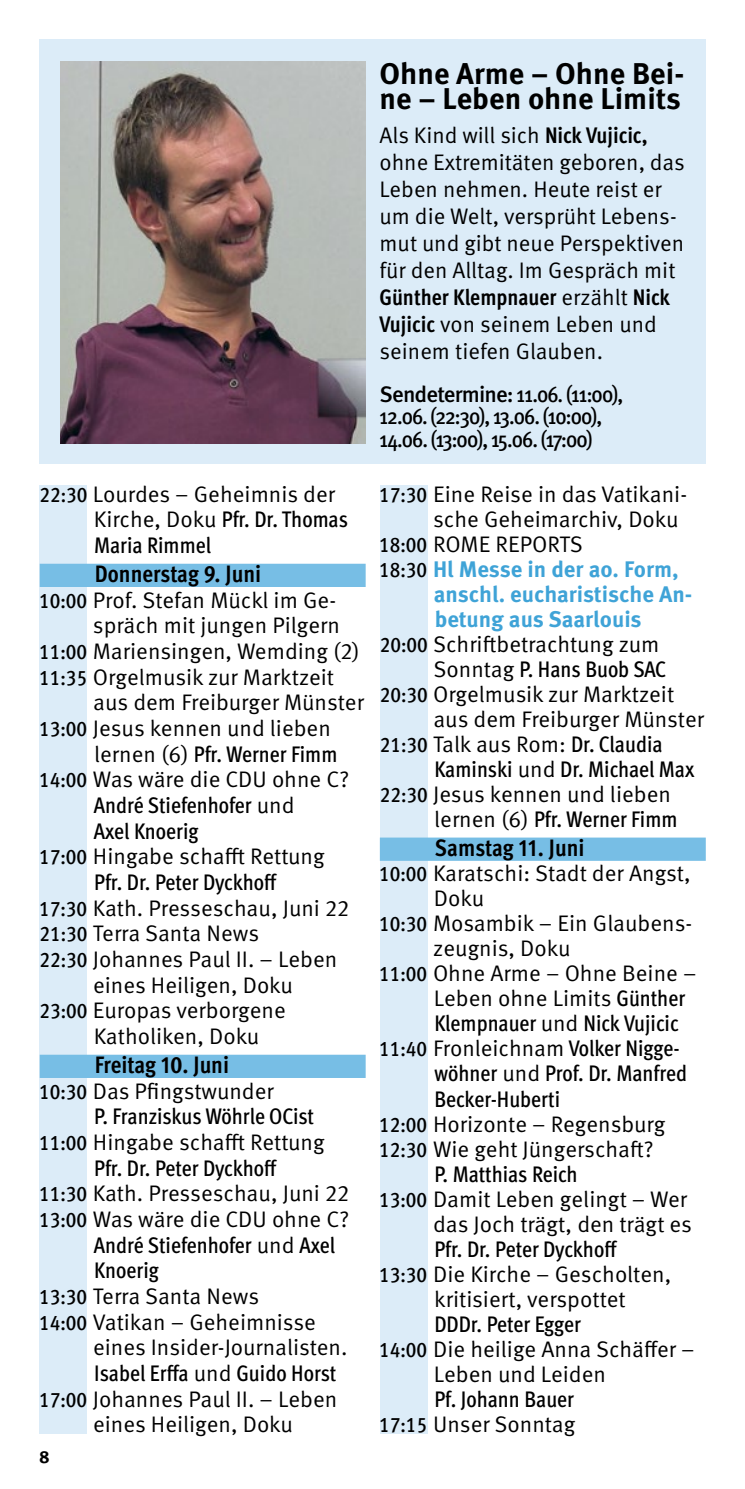
<style>
.page{position:relative;width:745px;height:1489px;background:#fff}
.page>*{position:absolute;margin:0;border:0;box-sizing:border-box;transform-origin:0 0}
.t1{font:700 30px/25px "Meta Pro";color:#000}
.t2{font:700 condensed 23.75px "Meta Pro";color:#000}
.t3{font:22.5px/27px "Meta Pro Norm";color:#000}
.t4{font:500 condensed 22.5px/25.8px "Meta Pro";color:#000}
.t5{font:500 condensed 22.5px/22.5px "Meta Pro";letter-spacing:-.04em;color:#000}
.t6{font:700 22.5px/25px "Meta Pro";color:#3fa3d7}
.t7{font:700 condensed 22.5px "Meta Pro";color:#000}
.t8{font:700 17.5px "Meta Pro";color:#000}
.s1{font-family:"Meta Pro";font-weight:500;font-stretch:condensed;font-size:21.25px}
.s2{font-family:"Meta Pro Norm";font-weight:400;font-stretch:normal}
.s3{font-family:"Meta Pro";font-weight:700;font-stretch:condensed}
.s4{font-stretch:normal}
.s5{font-weight:500;font-stretch:condensed;font-size:21.25px;color:#000}
.s6{font-family:"Meta Pro";font-weight:500;font-stretch:condensed}
</style>
<div class="page">
<div style="left:39px;top:485px;width:48px;height:948px;background:#dcecf8"></div>
<div style="left:379px;top:485px;width:48px;height:948px;background:#dcecf8"></div>
<div style="left:40px;top:563px;width:325px;height:24px;background:#77bee5"></div>
<div style="left:40px;top:1054px;width:325px;height:23px;background:#77bee5"></div>
<div style="left:379px;top:837px;width:326px;height:23px;background:#77bee5"></div>
<div style="left:39px;top:40px;width:666px;height:423px;background:#dcecf8"></div>
<img style="left:60px;top:61px;width:305px;height:383px">
<p class="t3" style="left:40px;top:479px;width:297px"><span class="s1">22:30</span> Lourdes – Geheimnis der</p>
<p class="t4" style="left:94px;top:505px;width:255px"><span class="s2">Kirche, Doku</span> Pfr. Dr. Thomas<br>Maria Rimmel</p>
<p class="t2" style="left:95px;top:555px;width:168px">Donnerstag 9. Juni</p>
<p class="t3" style="left:39px;top:585px;width:298px"><span class="s1">10:00</span> Prof. Stefan Mückl im Ge-</p>
<p class="t3" style="left:93px;top:610px;width:248px">spräch mit jungen Pilgern</p>
<p class="t3" style="left:39px;top:636px;width:322px"><span class="s1">11:00</span> Mariensingen, Wemding (2)</p>
<p class="t3" style="left:39px;top:662px;width:296px"><span class="s1">11:35</span> Orgelmusik zur Marktzeit</p>
<p class="t3" style="left:93px;top:687px;width:272px">aus dem Freiburger Münster</p>
<p class="t3" style="left:39px;top:713px;width:293px"><span class="s1">13:00</span> Jesus kennen und lieben</p>
<p class="t4" style="left:94px;top:739px;width:245px"><span class="s2">lernen (6)</span> Pfr. Werner Fimm</p>
<p class="t3" style="left:39px;top:764px;width:311px"><span class="s1">14:00</span> Was wäre die CDU ohne C?</p>
<p class="t4" style="left:94px;top:790px;width:202px">André Stiefenhofer <span class="s2">und<br></span>Axel Knoerig</p>
<p class="t3" style="left:39px;top:841px;width:287px"><span class="s1">17:00</span> Hingabe schafft Rettung</p>
<p class="t4" style="left:94px;top:867px;width:184px">Pfr. Dr. Peter Dyckhoff</p>
<p class="t3" style="left:39px;top:892px;width:311px"><span class="s1">17:30</span> Kath. Presseschau, Juni 22</p>
<p class="t3" style="left:40px;top:918px;width:221px"><span class="s1">21:30</span> Terra Santa News</p>
<p class="t3" style="left:40px;top:944px;width:299px"><span class="s1">22:30</span> Johannes Paul II. – Leben</p>
<p class="t3" style="left:93px;top:969px;width:201px">eines Heiligen, Doku</p>
<p class="t3" style="left:40px;top:995px;width:247px"><span class="s1">23:00</span> Europas verborgene</p>
<p class="t3" style="left:94px;top:1021px;width:167px">Katholiken, Doku</p>
<p class="t2" style="left:95px;top:1046px;width:136px">Freitag 10. Juni</p>
<p class="t3" style="left:39px;top:1075px;width:236px"><span class="s1">10:30</span> Das Pfingstwunder</p>
<p class="t4" style="left:94px;top:1101px;width:221px">P. Franziskus Wöhrle OCist</p>
<p class="t3" style="left:39px;top:1127px;width:287px"><span class="s1">11:00</span> Hingabe schafft Rettung</p>
<p class="t4" style="left:94px;top:1153px;width:184px">Pfr. Dr. Peter Dyckhoff</p>
<p class="t3" style="left:39px;top:1179px;width:311px;line-height:25.8px"><span class="s1">11:30</span> Kath. Presseschau, Juni 22<br><span class="s1">13:00</span> Was wäre die CDU ohne C?</p>
<p class="t4" style="left:94px;top:1230px;width:243px">André Stiefenhofer <span class="s2">und</span> Axel<br>Knoerig</p>
<p class="t3" style="left:39px;top:1281px;width:221px"><span class="s1">13:30</span> Terra Santa News</p>
<p class="t3" style="left:39px;top:1306px;width:278px"><span class="s1">14:00</span> Vatikan – Geheimnisse</p>
<p class="t3" style="left:93px;top:1332px;width:256px">eines Insider-Journalisten.</p>
<p class="t4" style="left:94px;top:1358px;width:243px">Isabel Erffa <span class="s2">und</span> Guido Horst</p>
<p class="t3" style="left:39px;top:1384px;width:299px;line-height:25.8px;text-align:center"><span class="s1">17:00</span> Johannes Paul II. – Leben eines Heiligen, Doku</p>
<p class="t8" style="left:39px;top:1443px;width:12px">8</p>
<h1 class="t1" style="left:379px;top:59px;width:306px">Ohne Arme – Ohne Bei&shy;ne – Leben ohne Limits</h1>
<p class="t3" style="left:379px;top:120px;width:306px">Als Kind will sich <span class="s3">Nick Vujicic, </span>ohne Extremitäten geboren, das<br>Leben nehmen. Heute reist er um die Welt, versprüht Lebens&shy;mut und gibt neue Perspektiven für den Alltag. Im Gespräch mit</p>
<p class="t7" style="left:379px;top:280px;width:292px">Günther Klempnauer <span class="s2">erzählt</span> Nick</p>
<p class="t3" style="left:379px;top:309px;width:278px"><span class="s3">Vujicic</span> von seinem Leben und seinem tiefen Glauben.</p>
<p class="t5" style="left:379px;top:381px;width:245px"><span class="s4">Sendetermine:</span> 11.06. (11:00),<br>12.06. (22:30), 13.06. (10:00),<br>14.06. (13:00), 15.06. (17:00)</p>
<p class="t3" style="left:379px;top:479px;width:309px"><span class="s1">17:30</span> Eine Reise in das Vatikani-</p>
<p class="t3" style="left:433px;top:504px;width:247px">sche Geheimarchiv, Doku</p>
<p class="t3" style="left:379px;top:529px;width:205px"><span class="s1">18:00</span> ROME REPORTS</p>
<p class="t6" style="left:433px;top:555px;width:260px;text-indent:-54px"><span class="s5">18:30</span> Hl Messe in der ao. Form, anschl. eucharistische An&shy;betung aus Saarlouis</p>
<p class="t3" style="left:379px;top:629px;width:281px"><span class="s1">20:00</span> Schriftbetrachtung zum</p>
<p class="t4" style="left:433px;top:654px;width:234px"><span class="s2">Sonntag</span> P. Hans Buob SAC</p>
<p class="t3" style="left:379px;top:679px;width:296px"><span class="s1">20:30</span> Orgelmusik zur Marktzeit</p>
<p class="t3" style="left:433px;top:704px;width:272px">aus dem Freiburger Münster</p>
<p class="t3" style="left:379px;top:729px;width:284px"><span class="s1">21:30</span> Talk aus Rom: <span class="s6">Dr. Claudia</span></p>
<p class="t4" style="left:434px;top:754px;width:261px">Kaminski <span class="s2">und</span> Dr. Michael Max</p>
<p class="t3" style="left:379px;top:779px;width:292px"><span class="s1">22:30</span> Jesus kennen und lieben</p>
<p class="t4" style="left:434px;top:805px;width:245px"><span class="s2">lernen (6)</span> Pfr. Werner Fimm</p>
<p class="t2" style="left:434px;top:829px;width:151px">Samstag 11. Juni</p>
<p class="t3" style="left:379px;top:858px;width:313px"><span class="s1">10:00</span> Karatschi: Stadt der Angst,</p>
<p class="t3" style="left:433px;top:883px;width:52px">Doku</p>
<p class="t3" style="left:379px;top:908px;width:314px"><span class="s1">10:30</span> Mosambik – Ein Glaubens-</p>
<p class="t3" style="left:433px;top:933px;width:139px">zeugnis, Doku</p>
<p class="t3" style="left:379px;top:958px;width:318px"><span class="s1">11:00</span> Ohne Arme – Ohne Beine –</p>
<p class="t3" style="left:433px;top:983px;width:253px">Leben ohne Limits <span class="s6">Günther</span></p>
<p class="t4" style="left:434px;top:1008px;width:246px">Klempnauer <span class="s2">und</span> Nick Vujicic</p>
<p class="t3" style="left:379px;top:1033px;width:302px"><span class="s1">11:40</span> Fronleichnam <span class="s6">Volker Nigge-</span></p>
<p class="t4" style="left:434px;top:1059px;width:254px;line-height:25px">wöhner <span class="s2">und</span> Prof. Dr. Manfred<br>Becker-Huberti</p>
<p class="t3" style="left:379px;top:1109px;width:287px;line-height:25px"><span class="s1">12:00</span> Horizonte – Regensburg<br><span class="s1">12:30</span> Wie geht Jüngerschaft?</p>
<p class="t4" style="left:434px;top:1159px;width:145px">P. Matthias Reich</p>
<p class="t3" style="left:379px;top:1184px;width:314px;line-height:25px;text-align:right"><span class="s1">13:00</span> Damit Leben gelingt – Wer das Joch trägt, den trägt es</p>
<p class="t4" style="left:434px;top:1234px;width:184px">Pfr. Dr. Peter Dyckhoff</p>
<p class="t3" style="left:379px;top:1259px;width:293px;line-height:25px;text-align:center"><span class="s1">13:30</span> Die Kirche – Gescholten, kritisiert, verspottet</p>
<p class="t4" style="left:434px;top:1309px;width:148px">DDDr. Peter Egger</p>
<p class="t3" style="left:433px;top:1335px;width:262px;line-height:25px;text-indent:-55px"><span class="s1">14:00</span> Die heilige Anna Schäffer –<br>Leben und Leiden</p>
<p class="t4" style="left:434px;top:1384px;width:141px">Pf. Johann Bauer</p>
<p class="t3" style="left:379px;top:1409px;width:197px"><span class="s1">17:15</span> Unser Sonntag</p>
</div>
